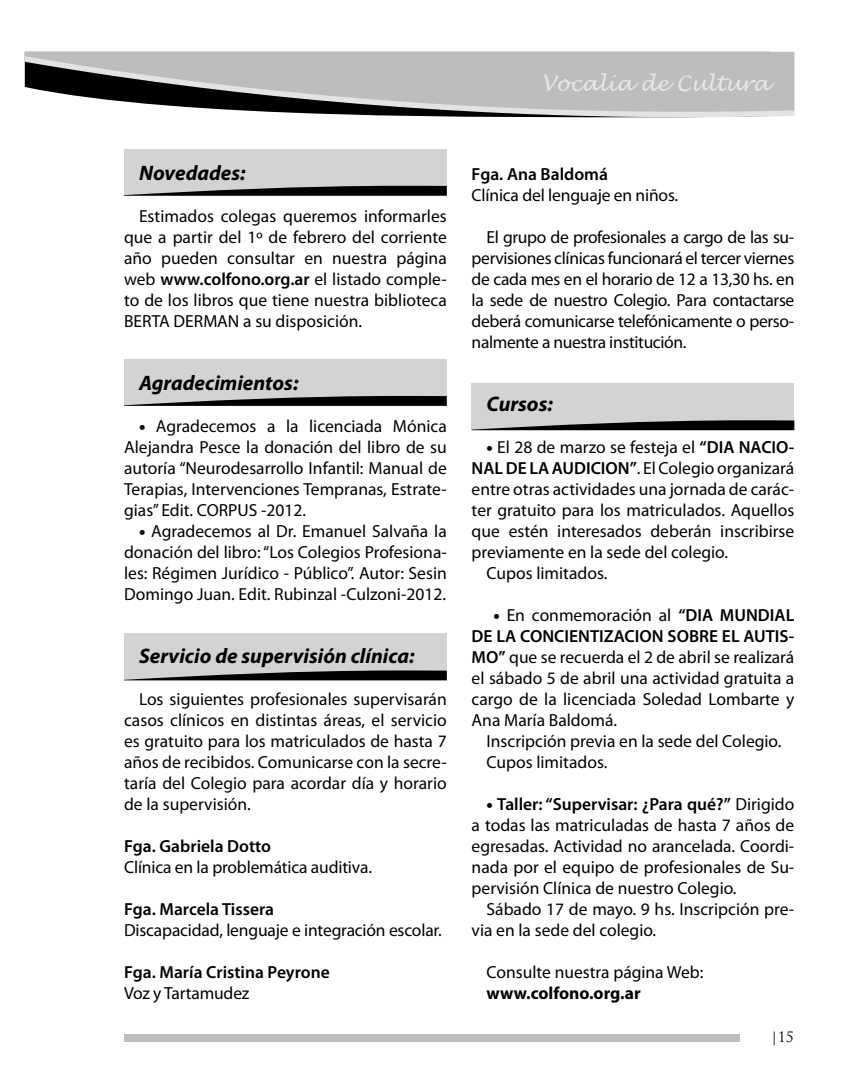
<style>
.page{position:relative;width:844px;height:1092px;background:#fff}
.page>*{position:absolute;margin:0;border:0;box-sizing:border-box;transform-origin:0 0}
.t1{font:italic 700 21px "Myriad Pro";color:#000}
.t2{font:italic 21px "Lucida Handwriting";color:#e6e7e8}
.t3{font:17.5px/21px "Myriad Pro";color:#000;text-align:justify}
.t4{font:600 17.5px "Myriad Pro";color:#000}
.t5{font:700 17.5px "Myriad Pro";color:#000}
.t6{font:14px "Trajan Pro";color:#000}
.s1{font-weight:600}
.s2{font-weight:900}
</style>
<div class="page">
<div style="left:124px;top:1034px;width:615px;height:8px;background:#bcbdbf"></div>
<div style="left:124px;top:149px;width:322px;height:46px;background:#d1d3d4"></div>
<svg style="left:124px;top:186px;width:322px;height:10px"></svg>
<div style="left:124px;top:359px;width:322px;height:46px;background:#d1d3d4"></div>
<svg style="left:124px;top:396px;width:322px;height:10px"></svg>
<div style="left:124px;top:633px;width:322px;height:47px;background:#d1d3d4"></div>
<svg style="left:124px;top:670px;width:322px;height:10px"></svg>
<div style="left:471px;top:383px;width:323px;height:47px;background:#d1d3d4"></div>
<svg style="left:471px;top:420px;width:323px;height:10px"></svg>
<svg style="left:276px;top:112px;width:518px;height:5px;background:#959596"></svg>
<svg style="left:25px;top:52px;width:769px;height:60px;background:#a5a6a7"></svg>
<p class="t2" style="left:541px;top:71px;width:229px">Vocalía de Cultura</p>
<p class="t1" style="left:139px;top:159px;width:108px">Novedades:</p>
<p class="t3" style="left:124px;top:205px;width:324px;text-indent:15px">Estimados colegas queremos informarles que a partir del 1º de febrero del corriente año pueden consultar en nuestra página web <span class="s1">www.colfono.org.ar</span> el listado comple&shy;to de los libros que tiene nuestra biblioteca BERTA DERMAN a su disposición.</p>
<p class="t1" style="left:139px;top:369px;width:161px">Agradecimientos:</p>
<p class="t3" style="left:124px;top:415px;width:324px;text-indent:15px"><span class="s2">•</span> Agradecemos a la licenciada Mónica Alejandra Pesce la donación del libro de su autoría “Neurodesarrollo Infantil: Manual de Terapias, Intervenciones Tempranas, Estrate&shy;gias” Edit. CORPUS -2012.</p>
<p class="t3" style="left:124px;top:520px;width:324px;text-indent:15px"><span class="s2">•</span> Agradecemos al Dr. Emanuel Salvaña la donación del libro: “Los Colegios Profesiona&shy;les: Régimen Jurídico - Público”. Autor: Sesin Domingo Juan. Edit. Rubinzal -Culzoni-2012.</p>
<p class="t1" style="left:139px;top:642px;width:277px">Servicio de supervisión clínica:</p>
<p class="t3" style="left:124px;top:688px;width:324px;text-indent:15px">Los siguientes profesionales supervisarán casos clínicos en distintas áreas, el servicio es gratuito para los matriculados de hasta 7 años de recibidos. Comunicarse con la secre&shy;taría del Colegio para acordar día y horario de la supervisión.</p>
<p class="t4" style="left:124px;top:834px;width:148px">Fga. Gabriela Dotto</p>
<p class="t3" style="left:124px;top:856px;width:249px">Clínica en la problemática auditiva.</p>
<p class="t4" style="left:124px;top:897px;width:151px">Fga. Marcela Tissera</p>
<p class="t3" style="left:124px;top:919px;width:319px">Discapacidad, lenguaje e integración escolar.</p>
<p class="t4" style="left:124px;top:960px;width:207px">Fga. María Cristina Peyrone</p>
<p class="t3" style="left:124px;top:982px;width:127px">Voz y Tartamudez</p>
<p class="t4" style="left:471px;top:162px;width:138px">Fga. Ana Baldomá</p>
<p class="t3" style="left:471px;top:184px;width:208px">Clínica del lenguaje en niños.</p>
<p class="t3" style="left:471px;top:226px;width:324px;text-indent:15px">El grupo de profesionales a cargo de las su&shy;pervisiones clínicas funcionará el tercer viernes de cada mes en el horario de 12 a 13,30 hs. en la sede de nuestro Colegio. Para contactarse deberá comunicarse telefónicamente o perso&shy;nalmente a nuestra institución.</p>
<p class="t1" style="left:486px;top:390px;width:68px">Cursos:</p>
<p class="t3" style="left:486px;top:436px;width:309px"><span class="s2">•</span> El 28 de marzo se festeja el <span class="s1">“DIA NACIO-</span></p>
<p class="t3" style="left:471px;top:457px;width:324px"><span class="s1">NALDE LAAUDICION”</span>. El Colegio organizará</p>
<p class="t3" style="left:471px;top:478px;width:324px">entre otras actividades una jornada de carác-</p>
<p class="t3" style="left:471px;top:499px;width:324px">ter gratuito para los matriculados. Aquellos</p>
<p class="t3" style="left:471px;top:520px;width:324px">que estén interesados deberán inscribirse</p>
<p class="t3" style="left:471px;top:541px;width:258px">previamente en la sede del colegio.</p>
<p class="t3" style="left:486px;top:562px;width:122px">Cupos limitados.</p>
<p class="t3" style="left:471px;top:604px;width:324px;text-indent:22px"><span class="s2">•</span> En conmemoración al <span class="s1">“DIA MUNDIAL DE LA CONCIENTIZACION SOBRE EL AUTIS-MO”</span> que se recuerda el 2 de abril se realizará el sábado 5 de abril una actividad gratuita a cargo de la licenciada Soledad Lombarte y Ana María Baldomá.</p>
<p class="t3" style="left:486px;top:730px;width:296px">Inscripción previa en la sede del Colegio.<br>Cupos limitados.</p>
<p class="t3" style="left:471px;top:793px;width:324px;text-indent:15px"><span class="s2">•</span> <span class="s1">Taller: “Supervisar: ¿Para qué?”</span> Dirigido a todas las matriculadas de hasta 7 años de egresadas. Actividad no arancelada. Coordi&shy;nada por el equipo de profesionales de Su&shy;pervisión Clínica de nuestro Colegio.</p>
<p class="t3" style="left:471px;top:898px;width:324px;text-indent:15px">Sábado 17 de mayo. 9 hs. Inscripción pre&shy;via en la sede del colegio.</p>
<p class="t3" style="left:486px;top:961px;width:218px">Consulte nuestra página Web:</p>
<p class="t5" style="left:486px;top:981px;width:156px">www.colfono.org.ar</p>
<p class="t6" style="left:770px;top:1027px;width:25px">|15</p>
</div>
